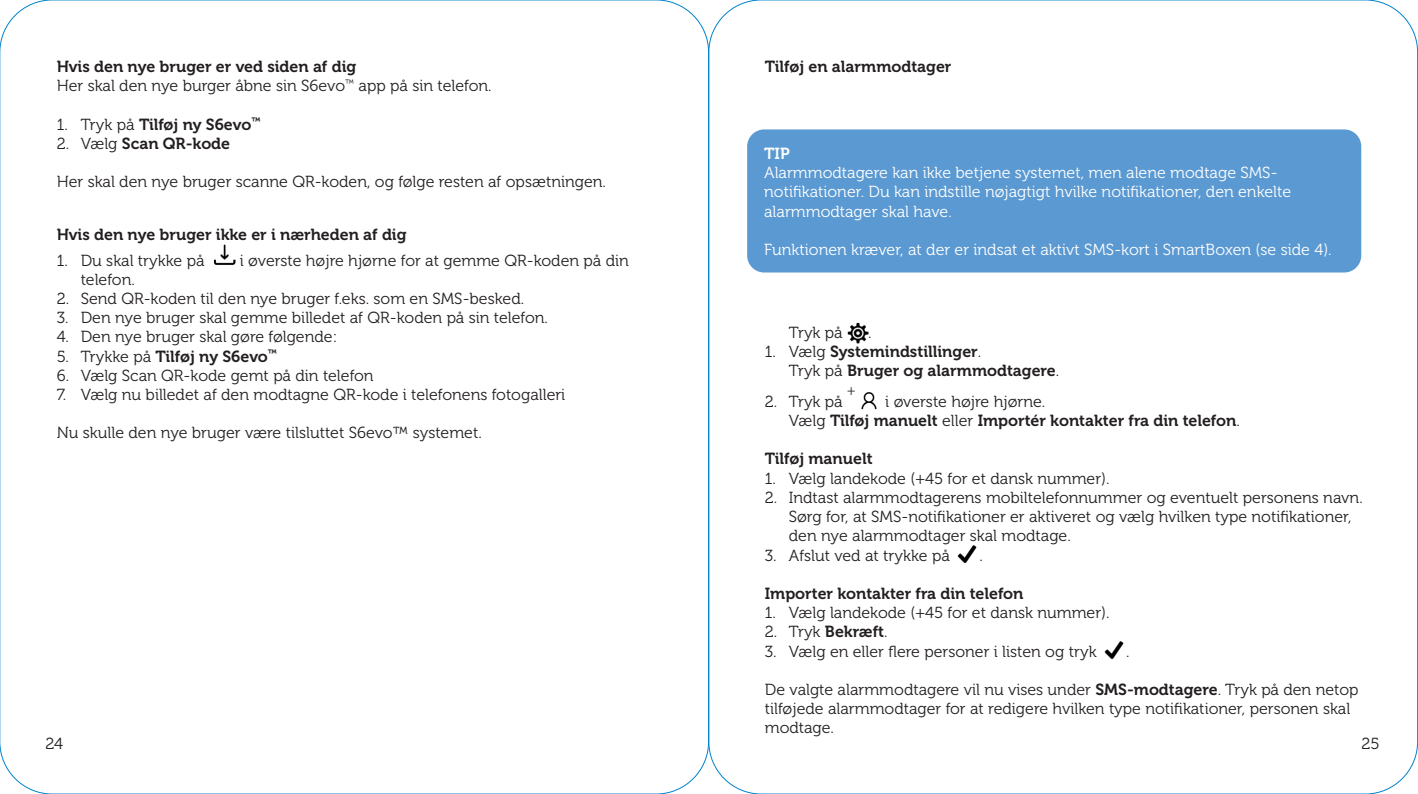
<style>
.page{position:relative;width:1418px;height:794px;background:#fff}
.page>*{position:absolute;margin:0;border:0;box-sizing:border-box;transform-origin:0 0}
.Bullets{font:16px/19.2px "Museo 300";color:#231f20}
.Bullets-2{font:16px/19.2px "Museo 700";color:#231f20}
.Brødtekst__hvid_teks{font:16px/19.2px "Museo 300";color:#fff}
.Brødtekst{font:16px "Museo 700";color:#231f20}
.Overskrift__Hvid_tek{font:16px "Museo 700";color:#fff}
.Bullets-3{font:13.8px "Museo 300";color:#231f20}
.s1{font-family:"Museo 300"}
.s2{font-family:"Museo 700"}
</style>
<div class="page">
<img style="left:213px;top:244px;width:22px;height:21px">
<div style="left:747px;top:129px;width:614px;height:143px;background:#5b99d2;border-radius:17px"></div>
<img style="left:847px;top:323px;width:21px;height:20px">
<img style="left:861px;top:392px;width:16px;height:18px">
<img style="left:957px;top:545px;width:20px;height:18px">
<img style="left:1104px;top:641px;width:20px;height:18px">
<p class="Brødtekst" style="left:57px;top:58px;width:301px">Hvis den nye bruger er ved siden af dig</p>
<p class="Bullets" style="left:57px;top:76px;width:436px">Her skal den nye burger åbne sin S6evo<sup>™</sup> app på sin telefon.</p>
<p class="Bullets-2" style="left:57px;top:115px;width:205px"><span class="s1">1. Tryk på</span> Tilføj ny S6evo<sup>™</sup></p>
<p class="Bullets-2" style="left:57px;top:134px;width:175px"><span class="s1">2. Vælg</span> Scan QR-kode</p>
<p class="Bullets" style="left:57px;top:172px;width:551px">Her skal den nye bruger scanne QR-koden, og følge resten af opsætningen.</p>
<p class="Brødtekst" style="left:57px;top:226px;width:351px">Hvis den nye bruger ikke er i nærheden af dig</p>
<p class="Bullets" style="left:57px;top:251px;width:149px">1. Du skal trykke på</p>
<p class="Bullets" style="left:240px;top:251px;width:390px">i øverste højre hjørne for at gemme QR-koden på din</p>
<p class="Bullets" style="left:81px;top:270px;width:56px">telefon.</p>
<p class="Bullets" style="left:57px;top:289px;width:469px">2. Send QR-koden til den nye bruger f.eks. som en SMS-besked.</p>
<p class="Bullets" style="left:57px;top:308px;width:493px">3. Den nye bruger skal gemme billedet af QR-koden på sin telefon.</p>
<p class="Bullets" style="left:57px;top:328px;width:282px">4. Den nye bruger skal gøre følgende:</p>
<p class="Bullets-2" style="left:57px;top:347px;width:222px"><span class="s1">5. Trykke på</span> Tilføj ny S6evo<sup>™</sup></p>
<p class="Bullets" style="left:57px;top:366px;width:318px">6. Vælg Scan QR-kode gemt på din telefon</p>
<p class="Bullets" style="left:57px;top:385px;width:510px">7. Vælg nu billedet af den modtagne QR-kode i telefonens fotogalleri</p>
<p class="Bullets" style="left:57px;top:424px;width:426px">Nu skulle den nye bruger være tilsluttet S6evo™ systemet.</p>
<p class="Brødtekst" style="left:764px;top:58px;width:188px">Tilføj en alarmmodtager</p>
<p class="Overskrift__Hvid_tek" style="left:764px;top:144px;width:27px">TIP</p>
<p class="Brødtekst__hvid_teks" style="left:764px;top:163px;width:528px">Alarmmodtagere kan ikke betjene systemet, men alene modtage SMS&shy;notifikationer. Du kan indstille nøjagtigt hvilke notifikationer, den enkelte alarmmodtager skal have.</p>
<p class="Brødtekst__hvid_teks" style="left:764px;top:240px;width:569px">Funktionen kræver, at der er indsat et aktivt SMS-kort i SmartBoxen (se side 4).</p>
<p class="Bullets" style="left:788px;top:323px;width:55px">Tryk på</p>
<p class="Bullets" style="left:868px;top:323px;width:5px">.</p>
<p class="Bullets-2" style="left:788px;top:342px;width:272px;text-indent:-24px"><span class="s1">1. Vælg</span> Systemindstillinger<span class="s1">.<br>Tryk på</span> Bruger og alarmmodtagere<span class="s1">.</span></p>
<p class="Bullets" style="left:764px;top:392px;width:79px">2. Tryk på</p>
<p class="Bullets-3" style="left:847px;top:383px;width:10px">+</p>
<p class="Bullets-2" style="left:788px;top:392px;width:452px;text-indent:96px"><span class="s1">i øverste højre hjørne.<br>Vælg</span> Tilføj manuelt <span class="s1">eller</span> Importér kontakter fra din telefon<span class="s1">.</span></p>
<p class="Bullets-2" style="left:764px;top:449px;width:109px">Tilføj manuelt</p>
<p class="Bullets" style="left:764px;top:469px;width:346px">1. Vælg landekode (+45 for et dansk nummer).</p>
<p class="Bullets" style="left:788px;top:488px;width:575px;text-indent:-24px">2. Indtast alarmmodtagerens mobiltelefonnummer og eventuelt personens navn.<br>Sørg for, at SMS-notifikationer er aktiveret og vælg hvilken type notifikationer, den nye alarmmodtager skal modtage.</p>
<p class="Bullets" style="left:764px;top:546px;width:186px">3. Afslut ved at trykke på</p>
<p class="Bullets" style="left:979px;top:546px;width:5px">.</p>
<p class="Bullets-2" style="left:764px;top:584px;width:260px">Importer kontakter fra din telefon</p>
<p class="Bullets" style="left:764px;top:603px;width:346px">1. Vælg landekode (+45 for et dansk nummer).</p>
<p class="Bullets" style="left:764px;top:622px;width:124px">2. Tryk <span class="s2">Bekræft</span>.</p>
<p class="Bullets" style="left:764px;top:642px;width:333px">3. Vælg en eller flere personer i listen og tryk</p>
<p class="Bullets" style="left:1126px;top:642px;width:5px">.</p>
<p class="Bullets" style="left:764px;top:680px;width:595px">De valgte alarmmodtagere vil nu vises under <span class="s2">SMS-modtagere</span>. Tryk på den netop tilføjede alarmmodtager for at redigere hvilken type notifikationer, personen skal modtage.</p>
<p class="Bullets" style="left:45px;top:734px;width:19px">24</p>
<p class="Bullets" style="left:1361px;top:734px;width:20px">25</p>
</div>
